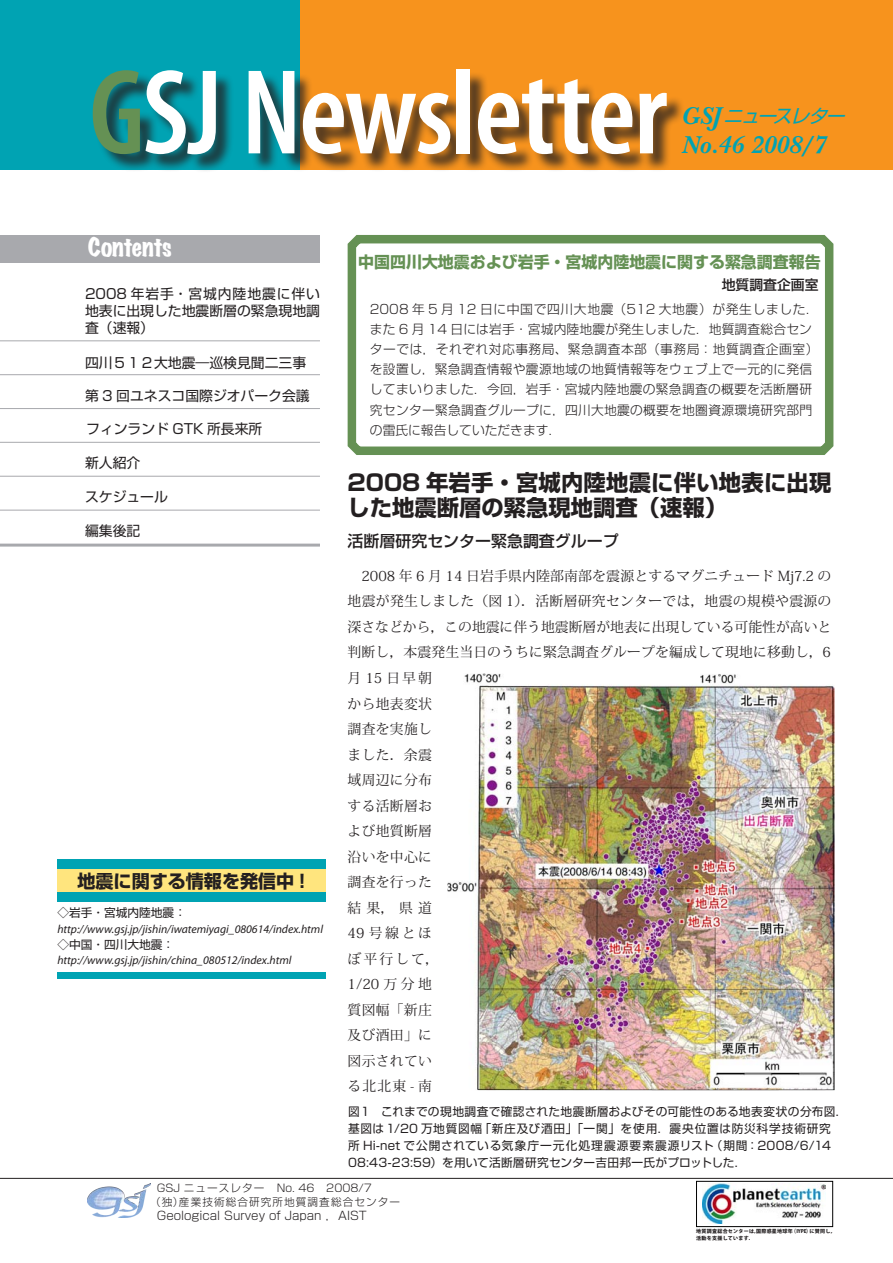
<style>
.page{position:relative;width:893px;height:1263px;background:#fff}
.page>*{position:absolute;margin:0;border:0;box-sizing:border-box;transform-origin:0 0}
.t1{font:600 condensed 122.25px "Myriad Pro";letter-spacing:-.02em;color:#fff}
.t2{font:italic 700 25.5px "New Baskerville";color:#00a3b3}
.t3{font:expanded 23.4px "Marker Felt";letter-spacing:-.015em;color:#fff}
.t4{font:700 22.35px/25.5px "Shin Go Pro";color:#231f20}
.t5{font:italic 18.75px "Shin Go Pro";color:#00a3b3}
.t6{font:700 18px "Shin Go Pro";color:#231f20}
.t7{font:700 15.9px "Shin Go Pro";color:#659154}
.t8{font:500 15.9px "Shin Go Pro";color:#231f20}
.t9{font:13.8px/25.5px "Koz Min Std";letter-spacing:.015em;color:#231f20}
.t10{font:13.8px/17px "Shin Go Pro";color:#231f20;text-align:justify}
.t11{font:500 13.8px "Shin Go Pro";color:#231f20}
.t12{font:300 12.75px/20.2px "Shin Go Pro";letter-spacing:.02em;color:#231f20}
.t13{font:11.7px/17px "Shin Go Pro";letter-spacing:.03em;color:#231f20}
.t14{font:italic 11.7px "Myriad Pro";color:#231f20}
.t15{font:300 11.7px "Shin Go Pro";color:#231f20}
.t16{font:11.7px "Shin Go Pro";color:#231f20}
.t17{font:300 10.65px "Shin Go Pro";color:#231f20}
.t18{font:300 10.65px "Shin Go Pro";letter-spacing:.1em;color:#231f20}
.t19{font:800 5.1px/6.4px "Koz Go Std";letter-spacing:.05em;color:#231f20}
.s1{color:#659154}
.s2{font-family:"New Baskerville";font-weight:700;font-size:25.5px}
.s3{font-family:"Koz Min Pro"}
</style>
<div class="page">
<img style="left:87px;top:1184px;width:63px;height:34px">
<div style="left:299px;top:0;width:594px;height:169px;background:#f7931d"></div>
<div style="left:0;top:235px;width:320px;height:28px;background:#a8a9ad"></div>
<hr style="left:0;top:1178px;width:893px;height:1px;background:#231f20">
<div style="left:696px;top:1181px;width:137px;height:46px;background:#fff;border:1px solid #000"></div>
<img style="left:702px;top:1184px;width:124px;height:40px">
<div style="left:0;top:0;width:300px;height:169px;background:#00a3b3"></div>
<div style="left:95px;top:72px;width:590px;height:101px;background:#231f20;opacity:.75"></div>
<hr style="left:0;top:340px;width:320px;height:1px;background:#a8a9ad">
<hr style="left:0;top:374px;width:320px;height:1px;background:#a8a9ad">
<hr style="left:0;top:442px;width:320px;height:1px;background:#a8a9ad">
<hr style="left:0;top:476px;width:320px;height:1px;background:#a8a9ad">
<hr style="left:0;top:510px;width:320px;height:1px;background:#a8a9ad">
<hr style="left:0;top:544px;width:320px;height:3px;background:#a8a9ad">
<hr style="left:0;top:408px;width:320px;height:1px;background:#a8a9ad">
<div style="left:57px;top:971px;width:269px;height:7px;background:#00a3b3"></div>
<div style="left:57px;top:869px;width:269px;height:24px;background:#ffe57e"></div>
<div style="left:57px;top:892px;width:269px;height:10px;background:#00a3b3"></div>
<div style="left:57px;top:859px;width:269px;height:10px;background:#00a3b3"></div>
<svg style="left:347px;top:235px;width:487px;height:220px"></svg>
<img style="left:448px;top:673px;width:386px;height:417px">
<p class="t1" style="left:89px;top:37px;width:579px"><span class="s1">G</span>SJ Newsletter</p>
<p class="t5" style="left:681px;top:100px;width:171px"><span class="s2">G SJ</span> ニュースレター</p>
<p class="t2" style="left:681px;top:130px;width:145px">No.46 2008/7</p>
<p class="t3" style="left:88px;top:230px;width:85px">Contents</p>
<p class="t10" style="left:85px;top:284px;width:236px">2008 年岩手・宮城内陸地震に伴い地表に出現した地震断層の緊急現地調査（速報）</p>
<p class="t10" style="left:85px;top:352px;width:223px">四川５１２大地震―巡検見聞二三事</p>
<p class="t10" style="left:85px;top:386px;width:226px">第 3 回ユネスコ国際ジオパーク会議</p>
<p class="t10" style="left:86px;top:419px;width:178px">フィンランド GTK 所長来所</p>
<p class="t10" style="left:85px;top:453px;width:57px">新人紹介</p>
<p class="t10" style="left:85px;top:487px;width:84px">スケジュール</p>
<p class="t10" style="left:85px;top:521px;width:57px">編集後記</p>
<p class="t6" style="left:77px;top:867px;width:230px">地震に関する情報を発信中 !</p>
<p class="t16" style="left:57px;top:903px;width:130px">◇岩手・宮城内陸地震：</p>
<p class="t14" style="left:57px;top:921px;width:267px">http://www.gsj.jp/jishin/iwatemiyagi_080614/index.html</p>
<p class="t13" style="left:57px;top:935px;width:118px">◇中国・四川大地震：</p>
<p class="t14" style="left:57px;top:953px;width:236px">http://www.gsj.jp/jishin/china_080512/index.html</p>
<p class="t7" style="left:358px;top:249px;width:464px">中国四川大地震および岩手・宮城内陸地震に関する緊急調査報告</p>
<p class="t11" style="left:722px;top:273px;width:98px">地質調査企画室</p>
<p class="t12" style="left:370px;top:297px;width:450px">2008 年 5 月 12 日に中国で四川大地震（512 大地震）が発生しました．また 6 月 14 日には岩手・宮城内陸地震が発生しました．地質調査総合センターでは，それぞれ対応事務局、緊急調査本部（事務局：地質調査企画室）を設置し，緊急調査情報や震源地域の地質情報等をウェブ上で一元的に発信してまいりました．今回，岩手・宮城内陸地震の緊急調査の概要を活断層研究センター緊急調査グループに，四川大地震の概要を地圏資源環境研究部門の雷氏に報告していただきます．</p>
<p class="t4" style="left:348px;top:467px;width:485px">2008 年岩手・宮城内陸地震に伴い地表に出現した地震断層の緊急現地調査（速報）</p>
<p class="t8" style="left:348px;top:528px;width:273px">活断層研究センター緊急調査グループ</p>
<p class="t9" style="left:348px;top:563px;width:485px">　2008 年 6 月 14 日岩手県内陸部南部を震源とするマグニチュード Mj7.2 の地震が発生しました（図 1）．活断層研究センターでは，地震の規模や震源の深さなどから，この地震に伴う地震断層が地表に出現している可能性が高いと判断し，本震発生当日のうちに緊急調査グループを編成して現地に移動し，6月 15 日早朝<br>から地表変状<br>調査を実施し<br>ました．余震<br>域周辺に分布<br>する活断層お<br>よび地質断層<br>沿いを中心に<br>調査を行った<br>結果，<span class="s3">県道<br>49号線とほ<br>ぼ平行して，<br></span>1/20 万分地<br>質図幅「新庄<br>及び酒田」に<br>図示されてい<br>る北北東 - 南</p>
<p class="t13" style="left:348px;top:1101px;width:501px">図1　これまでの現地調査で確認された地震断層およびその可能性のある地表変状の分布図．基図は 1/20 万地質図幅「新庄及び酒田」「一関」を使用．震央位置は防災科学技術研究<br>所 Hi-net で公開されている気象庁一元化処理震源要素震源リスト（期間：2008/6/14<br>08:43-23:59）を用いて活断層研究センター吉田邦一氏がプロットした．</p>
<p class="t17" style="left:157px;top:1179px;width:217px">GSJ ニュースレター　No. 46　2008/7</p>
<p class="t18" style="left:150px;top:1193px;width:251px">（独）産業技術総合研究所地質調査総合センター</p>
<p class="t15" style="left:157px;top:1206px;width:212px">Geological Survey of Japan ，AIST</p>
<p class="t19" style="left:696px;top:1228px;width:141px">地質調査総合センターは，国際惑星地球年（ IYPE）に賛同し，活動を支援しています．</p>
</div>
